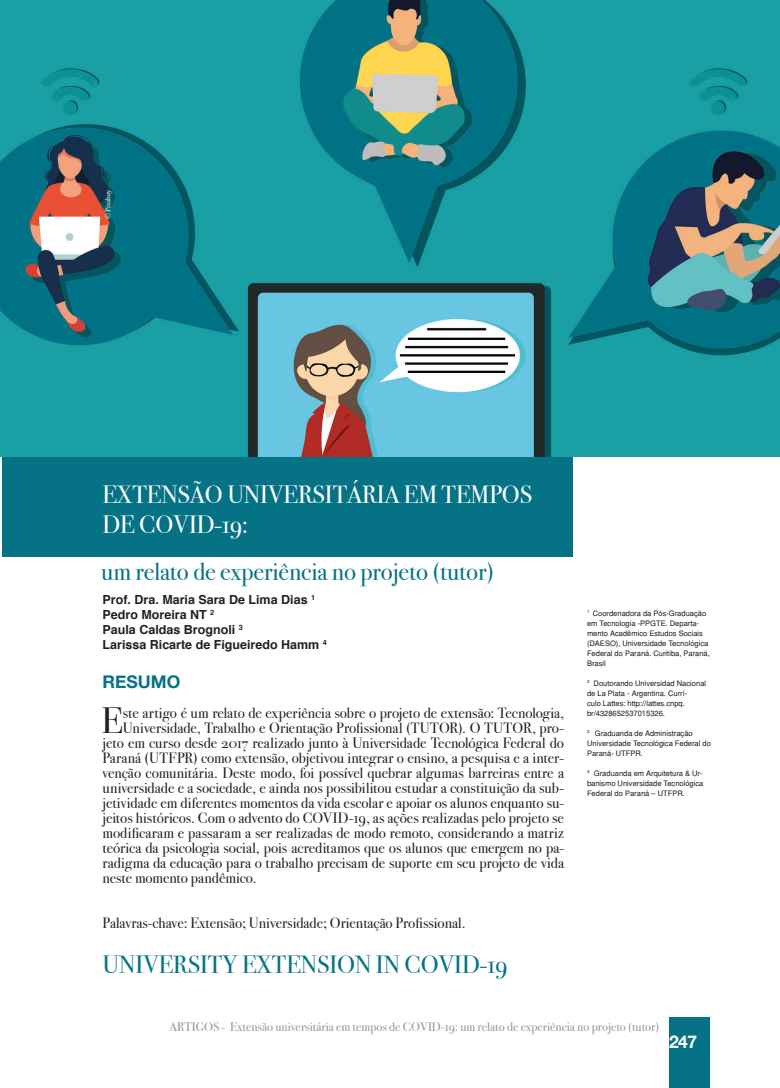
<style>
.page{position:relative;width:780px;height:1088px;background:#fff}
.page>*{position:absolute;margin:0;border:0;box-sizing:border-box;transform-origin:0 0}
.LETRAN___TEXTO{font:36.5px "Bodoni Svty Two OSITCTT";color:#231f20}
.TEMA{font:25px/30px "Bodoni Svty Two OSITCTT";letter-spacing:-.005em;color:#fff}
.TEMA-2{font:25px "Bodoni Svty Two OSITCTT";letter-spacing:-.005em;color:#057385}
.TEMA_COR{font:25px "Bodoni Svty Two OSITCTT";letter-spacing:-.005em;color:#057385}
.INTERTITULOS{font:700 17.5px "Helvetica Neue";color:#057385}
.t1{font:700 17.5px "Helvetica Neue";color:#fff}
.LETRAN___TEXTO-2{font:15px "Bodoni Svty Two OSITCTT";color:#231f20}
.TEXTO_NORMAL_e_REF{font:15px "Bodoni Svty Two OSITCTT";color:#231f20}
.AUTORES{font:700 12.5px "Helvetica";color:#231f20}
.t2{font:12.5px "Bodoni Svty Two OSITCTT";color:#949699}
.NOTAS_R{font:7.5px/10px "Helvetica";color:#231f20}
.t3{font:7.5px "Bodoni Svty Two OSITCTT";color:#fff}
</style>
<div class="page">
<div style="left:669px;top:1017px;width:40px;height:71px;background:#057385"></div>
<div style="left:2px;top:456px;width:571px;height:100px;background:#057385"></div>
<img style="left:0;top:0;width:780px;height:456px">
<p class="t3" style="left:103px;top:219px;width:30px;rotate:-90deg">© Pixabay</p>
<p class="TEMA" style="left:102px;top:480px;width:431px">EXTENSÃO UNIVERSITÁRIA EM TEMPOS<br>DE COVID-19:</p>
<p class="TEMA-2" style="left:101px;top:556px;width:394px">um relato de experiência no projeto (tutor)</p>
<p class="AUTORES" style="left:103px;top:590px;width:214px">Prof. Dra. Maria Sara De Lima Dias <sup>1</sup></p>
<p class="AUTORES" style="left:103px;top:605px;width:113px">Pedro Moreira NT <sup>2</sup></p>
<p class="AUTORES" style="left:103px;top:620px;width:142px">Paula Caldas Brognoli <sup>3</sup></p>
<p class="AUTORES" style="left:103px;top:635px;width:226px">Larissa Ricarte de Figueiredo Hamm <sup>4</sup></p>
<p class="INTERTITULOS" style="left:103px;top:671px;width:79px">RESUMO</p>
<p class="LETRAN___TEXTO" style="left:102px;top:699px;width:23px">E</p>
<p class="LETRAN___TEXTO-2" style="left:123px;top:704px;width:443px">ste artigo é um relato de experiência sobre o projeto de extensão: Tecnologia,</p>
<p class="LETRAN___TEXTO-2" style="left:123px;top:719px;width:442px">Universidade, Trabalho e Orientação Profissional (TUTOR). O TUTOR, pro-</p>
<p class="LETRAN___TEXTO-2" style="left:103px;top:734px;width:463px">jeto em curso desde 2017 realizado junto à Universidade Tecnológica Federal do</p>
<p class="LETRAN___TEXTO-2" style="left:103px;top:749px;width:463px">Paraná (UTFPR) como extensão, objetivou integrar o ensino, a pesquisa e a inter-</p>
<p class="LETRAN___TEXTO-2" style="left:103px;top:764px;width:463px">venção comunitária. Deste modo, foi possível quebrar algumas barreiras entre a</p>
<p class="LETRAN___TEXTO-2" style="left:103px;top:779px;width:463px">universidade e a sociedade, e ainda nos possibilitou estudar a constituição da sub-</p>
<p class="LETRAN___TEXTO-2" style="left:103px;top:794px;width:463px">jetividade em diferentes momentos da vida escolar e apoiar os alunos enquanto su-</p>
<p class="LETRAN___TEXTO-2" style="left:103px;top:809px;width:463px">jeitos históricos. Com o advento do COVID-19, as ações realizadas pelo projeto se</p>
<p class="LETRAN___TEXTO-2" style="left:103px;top:824px;width:463px">modificaram e passaram a ser realizadas de modo remoto, considerando a matriz</p>
<p class="LETRAN___TEXTO-2" style="left:103px;top:839px;width:463px">teórica da psicologia social, pois acreditamos que os alunos que emergem no pa-</p>
<p class="LETRAN___TEXTO-2" style="left:103px;top:854px;width:463px">radigma da educação para o trabalho precisam de suporte em seu projeto de vida</p>
<p class="LETRAN___TEXTO-2" style="left:103px;top:869px;width:156px">neste momento pandêmico.</p>
<p class="TEXTO_NORMAL_e_REF" style="left:103px;top:914px;width:364px">Palavras-chave: Extensão; Universidade; Orientação Profissional.</p>
<p class="TEMA_COR" style="left:103px;top:949px;width:406px">UNIVERSITY EXTENSION IN COVID-19</p>
<p class="NOTAS_R" style="left:587px;top:608px;width:124px"><sup>1</sup> Coordenadora da Pós-Graduação em Tecnologia -PPGTE. Departa&shy;mento Acadêmico Estudos Sociais (DAESO), Universidade Tecnológica<br>Federal do Paraná. Curitiba, Paraná,<br>Brasil</p>
<p class="NOTAS_R" style="left:587px;top:678px;width:121px"><sup>2</sup> Doutorando Universidad Nacional de La Plata - Argentina. Currí-<br>culo Lattes: http://lattes.cnpq. br/4328652537015326.</p>
<p class="NOTAS_R" style="left:587px;top:728px;width:125px"><sup>3</sup> Graduanda de Administração<br>Universidade Tecnológica Federal do<br>Paraná- UTFPR.</p>
<p class="NOTAS_R" style="left:587px;top:768px;width:118px;text-align:justify"><sup>4</sup> Graduanda em Arquitetura &amp; Ur&shy;banismo Universidade Tecnológica Federal do Paraná – UTFPR.</p>
<p class="t2" style="left:169px;top:1019px;width:491px">ARTIGOS - Extensão universitária em tempos de COVID-19: um relato de experiência no projeto (tutor)</p>
<p class="t1" style="left:669px;top:1031px;width:30px">247</p>
</div>
